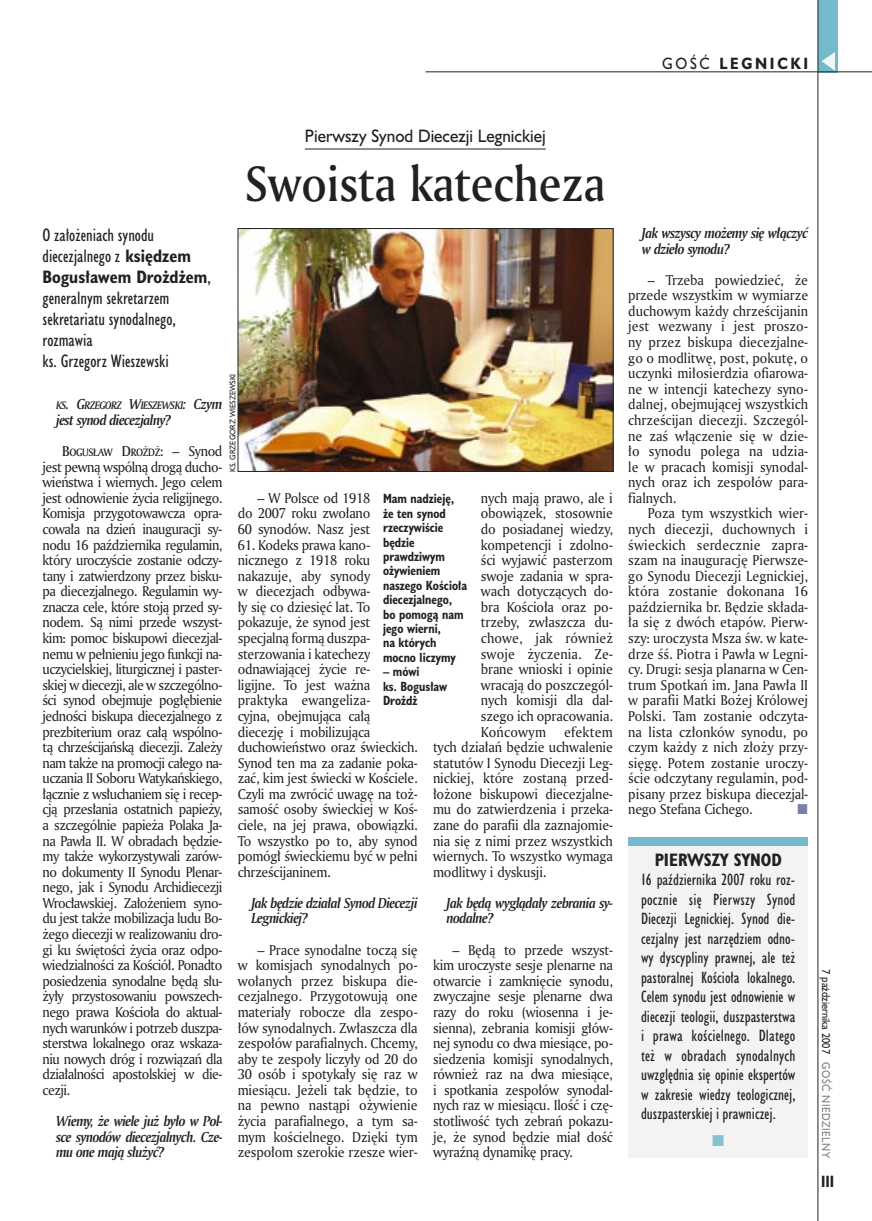
<style>
.page{position:relative;width:872px;height:1221px;background:#fff}
.page>*{position:absolute;margin:0;border:0;box-sizing:border-box;transform-origin:0 0}
._05a_tytyl_AmMd_32_pt{font:48px "Amerigo Md PL";color:#212125;scale:.9 1}
._06-4_lead_lokal_HuCn_11_pt{font:16.5px/21px "Humanst 521 Cn PL";color:#212125}
._04-3_nadtytul_lokal{font:16.5px "Humanst 521 PL";color:#212125;scale:.94 1}
._04-2_tytul_ramki{font:700 16.5px "Humanst 521 Cn PL";color:#212125}
._03-2_body_do_ramki{font:15px/19.5px "Humanst 521 Cn PL";color:#212125;text-align:justify}
._15b_temat_prawo{font:700 15px "Humanst 521 PL";letter-spacing:.2em;color:#212125;scale:.9 1}
.t1{font:700 15px "Humanst 521 Cn PL";color:#212125;scale:.94 1}
._07_wywiad_pytanie{font:italic 700 13.95px/15.6px "Amerigo PL";letter-spacing:-.04em;color:#212125;scale:.94 1}
._01_body_tekst{font:13.8px/15.6px "Amerigo PL";letter-spacing:-.02em;color:#212125;text-align:justify;scale:.94 1}
._09_podpis_zdjecia_HuCnB{font:700 12.3px/14.4px "Humanst 521 Cn PL";color:#212125;scale:.94 1}
._07_wywiad_pytanie-2{font:italic 700 10.5px "Amerigo PL";letter-spacing:-.055em;color:#212125;scale:.94 1}
.t2{font:10.5px "Humanst 521 PL";color:#212125;scale:.9 1}
.t3{font:10.5px "Humanst 521 PL";letter-spacing:.05em;color:#7f7f83;scale:.9 1}
._01_body_tekst-2{font:10.35px "Amerigo Md PL";letter-spacing:-.035em;color:#212125;scale:.94 1}
._09a_autor_zdjecia_Hu_5_pt{font:7.5px "Humanst 521 PL";color:#212125;scale:.94 1}
.s1{font-weight:400}
.s2{font-weight:700}
.s3{font-size:13.95px}
.s4{font-size:13.8px}
.s5{font-family:"Amerigo PL";font-size:13.8px}
</style>
<div class="page">
<div style="left:818px;top:0;width:19px;height:72px;background:#75baca"></div>
<svg style="left:821px;top:52px;width:14px;height:19px"></svg>
<hr style="left:425px;top:72px;width:447px;height:1px;background:#212125">
<hr style="left:817px;top:0;width:1px;height:1220px;background:#212125">
<hr style="left:305px;top:149px;width:241px;height:1px;background:#212125">
<div style="left:628px;top:841px;width:180px;height:315px;background:#f3f3f4"></div>
<div style="left:628px;top:837px;width:180px;height:8px;background:#75baca"></div>
<img style="left:240px;top:230px;width:371px;height:239px">
<div style="left:238px;top:228px;width:375px;height:243px;border:1px solid #212125"></div>
<p class="_15b_temat_prawo" style="left:662px;top:53px;width:164px"><span class="s1">GOŚĆ</span> LEGNICKI</p>
<p class="_04-3_nadtytul_lokal" style="left:305px;top:124px;width:258px">Pierwszy Synod Diecezji Legnickiej</p>
<p class="_05a_tytyl_AmMd_32_pt" style="left:245px;top:151px;width:401px">Swoista katecheza</p>
<p class="_06-4_lead_lokal_HuCn_11_pt" style="left:43px;top:225px;width:170px">O założeniach synodu diecezjalnego z <span class="s2">księdzem<br>Bogusławem Drożdżem</span>, generalnym sekretarzem sekretariatu synodalnego, rozmawia<br>ks. Grzegorz Wieszewski</p>
<p class="_07_wywiad_pytanie-2" style="left:56px;top:398px;width:178px">KS<span class="s3">. G</span>RZEGORZ <span class="s3">W</span>IESZEWSKI<span class="s3">: Czym</span></p>
<p class="_07_wywiad_pytanie" style="left:56px;top:412px;width:124px">jest synod diecezjalny?</p>
<p class="_01_body_tekst-2" style="left:62px;top:445px;width:172px"><span class="s4">B</span>OGUSŁAW <span class="s4">D</span>ROŻDŻ<span class="s4">:</span> <span class="s5">– Synod</span></p>
<p class="_01_body_tekst" style="left:43px;top:458px;width:193px">jest pewną wspólną drogą ducho&shy;wieństwa i wiernych. Jego celem jest odnowienie życia religijnego.<br>Komisja przygotowawcza opra&shy;cowała na dzień inauguracji sy&shy;nodu 16 października regulamin, który uroczyście zostanie odczy&shy;tany i zatwierdzony przez bisku&shy;pa diecezjalnego. Regulamin wy&shy;znacza cele, które stoją przed sy&shy;nodem. Są nimi przede wszyst&shy;kim: pomoc biskupowi diecezjal&shy;nemu w pełnieniu jego funkcji na&shy;uczycielskiej, liturgicznej i paster&shy;skiej w diecezji, ale w szczególno&shy;ści synod obejmuje pogłębienie jedności biskupa diecezjalnego z prezbiterium oraz całą wspólno&shy;tą chrześcijańską diecezji. Zależy nam także na promocji całego na&shy;uczania II Soboru Watykańskiego, łącznie z wsłuchaniem się i recep&shy;cją przesłania ostatnich papieży, a szczególnie papieża Polaka Ja&shy;na Pawła II. W obradach będzie&shy;my także wykorzystywali zarów&shy;no dokumenty II Synodu Plenar&shy;nego, jak i Synodu Archidiecezji Wrocławskiej. Założeniem syno&shy;du jest także mobilizacja ludu Bo&shy;żego diecezji w realizowaniu dro&shy;gi ku świętości życia oraz odpo&shy;wiedzialności za Kościół. Ponadto posiedzenia synodalne będą słu&shy;żyły przystosowaniu powszech&shy;nego prawa Kościoła do aktual&shy;nych warunków i potrzeb duszpa&shy;sterstwa lokalnego oraz wskaza&shy;niu nowych dróg i rozwiązań dla działalności apostolskiej w die&shy;cezji.</p>
<p class="_07_wywiad_pytanie" style="left:56px;top:1112px;width:179px;text-align:justify">Wiemy, że wiele już było w Pol&shy;sce synodów diecezjalnych. Cze&shy;mu one mają służyć?</p>
<p class="_09a_autor_zdjecia_Hu_5_pt" style="left:227px;top:471px;width:106px;rotate:-90deg">KS. GRZEGORZ WIESZEWSKI</p>
<p class="_01_body_tekst" style="left:238px;top:489px;width:142px;text-indent:20px">– W Polsce od 1918 do 2007 roku zwołano 60 synodów. Nasz jest</p>
<p class="_01_body_tekst" style="left:238px;top:536px;width:193px;text-align:left">61. Kodeks prawa kano&shy;nicznego z 1918 roku nakazuje, aby synody<br>w diecezjach odbywa-<br>ły się co dziesięć lat. To pokazuje, że synod jest specjalną formą duszpa&shy;sterzowania i katechezy odnawiającej życie re-<br>ligijne. To jest ważna praktyka ewangeliza-<br>cyjna, obejmująca całą diecezję i mobilizująca duchowieństwo oraz świeckich.<br>Synod ten ma za zadanie poka&shy;zać, kim jest świecki w Kościele.<br>Czyli ma zwrócić uwagę na toż&shy;samość osoby świeckiej w Koś&shy;ciele, na jej prawa, obowiązki.<br>To wszystko po to, aby synod pomógł świeckiemu być w pełni chrześcijaninem.</p>
<p class="_07_wywiad_pytanie" style="left:251px;top:894px;width:178px">Jak będzie działał Synod Diecezji<br>Legnickiej?</p>
<p class="_01_body_tekst" style="left:238px;top:941px;width:193px;text-indent:20px">– Prace synodalne toczą się w komisjach synodalnych po&shy;wołanych przez biskupa die&shy;cezjalnego. Przygotowują one materiały robocze dla zespo&shy;łów synodalnych. Zwłaszcza dla zespołów parafialnych. Chcemy, aby te zespoły liczyły od 20 do 30 osób i spotykały się raz w miesiącu. Jeżeli tak będzie, to na pewno nastąpi ożywienie życia parafialnego, a tym sa&shy;mym kościelnego. Dzięki tym zespołom szerokie rzesze wier-</p>
<p class="_01_body_tekst" style="left:481px;top:489px;width:142px">nych mają prawo, ale i obowiązek, stosownie do posiadanej wiedzy, kompetencji i zdolno&shy;ści wyjawić pasterzom swoje zadania w spra&shy;wach dotyczących do&shy;bra Kościoła oraz po&shy;trzeby, zwłaszcza du&shy;chowe, jak również swoje życzenia. Ze&shy;brane wnioski i opinie wracają do poszczegól&shy;nych komisji dla dal&shy;szego ich opracowania.<br>Końcowym</p>
<p class="_09_podpis_zdjecia_HuCnB" style="left:383px;top:491px;width:91px">Mam nadzieję, że ten synod rzeczywiście będzie prawdziwym ożywieniem naszego Kościoła diecezjalnego, bo pomogą nam jego wierni,<br>na których mocno liczymy</p>
<p class="_09_podpis_zdjecia_HuCnB" style="left:383px;top:664px;width:70px">– mówi<br>ks. Bogusław<br>Drożdż</p>
<p class="_01_body_tekst" style="left:433px;top:723px;width:193px;text-indent:131px">efektem tych działań będzie uchwalenie statutów I Synodu Diecezji Leg&shy;nickiej, które zostaną przed&shy;łożone biskupowi diecezjalne&shy;mu do zatwierdzenia i przeka&shy;zane do parafii dla zaznajomie&shy;nia się z nimi przez wszystkich wiernych. To wszystko wymaga modlitwy i dyskusji.</p>
<p class="_07_wywiad_pytanie" style="left:446px;top:894px;width:179px">Jak będą wyglądały zebrania sy&shy;nodalne?</p>
<p class="_01_body_tekst" style="left:433px;top:941px;width:193px;text-indent:20px">– Będą to przede wszyst&shy;kim uroczyste sesje plenarne na otwarcie i zamknięcie synodu, zwyczajne sesje plenarne dwa razy do roku (wiosenna i je&shy;sienna), zebrania komisji głów&shy;nej synodu co dwa miesiące, po&shy;siedzenia komisji synodalnych, również raz na dwa miesiące, i spotkania zespołów synodal&shy;nych raz w miesiącu. Ilość i czę&shy;stotliwość tych zebrań pokazu&shy;je, że synod będzie miał dość wyraźną dynamikę pracy.</p>
<p class="_07_wywiad_pytanie" style="left:642px;top:225px;width:178px">Jak wszyscy możemy się włączyć w dzieło synodu?</p>
<p class="_01_body_tekst" style="left:628px;top:271px;width:193px;text-indent:20px">– Trzeba powiedzieć, że przede wszystkim w wymiarze duchowym każdy chrześcijanin jest wezwany i jest proszo&shy;ny przez biskupa diecezjalne&shy;go o modlitwę, post, pokutę, o uczynki miłosierdzia ofiarowa&shy;ne w intencji katechezy syno&shy;dalnej, obejmującej wszystkich chrześcijan diecezji. Szczegól&shy;ne zaś włączenie się w dzie&shy;ło synodu polega na udzia&shy;le w pracach komisji synodal&shy;nych oraz ich zespołów para&shy;fialnych.</p>
<p class="_01_body_tekst" style="left:628px;top:505px;width:193px;text-indent:20px">Poza tym wszystkich wier&shy;nych diecezji, duchownych i świeckich serdecznie zapra&shy;szam na inaugurację Pierwsze&shy;go Synodu Diecezji Legnickiej, która zostanie dokonana 16 października br. Będzie składa&shy;ła się z dwóch etapów. Pierw&shy;szy: uroczysta Msza św. w kate&shy;drze śś. Piotra i Pawła w Legni&shy;cy. Drugi: sesja planarna w Cen&shy;trum Spotkań im. Jana Pawła II w parafii Matki Bożej Królowej Polski. Tam zostanie odczyta&shy;na lista członków synodu, po czym każdy z nich złoży przy&shy;sięgę. Potem zostanie uroczy&shy;ście odczytany regulamin, pod&shy;pisany przez biskupa diecezjal&shy;nego Stefana Cichego.</p>
<p class="_04-2_tytul_ramki" style="left:654px;top:848px;width:129px">PIERWSZY SYNOD</p>
<p class="_03-2_body_do_ramki" style="left:641px;top:869px;width:156px">16 października 2007 roku roz&shy;pocznie się Pierwszy Synod Diecezji Legnickiej. Synod die&shy;cezjalny jest narzędziem odno&shy;wy dyscypliny prawnej, ale też pastoralnej Kościoła lokalnego.<br>Celem synodu jest odnowienie w diecezji teologii, duszpasterstwa i prawa kościelnego. Dlatego też w obradach synodalnych uwzględnia się opinie ekspertów w zakresie wiedzy teologicznej, duszpasterskiej i prawniczej.</p>
<p class="t2" style="left:833px;top:969px;width:95px;rotate:90deg">7 października 2007</p>
<p class="t3" style="left:833px;top:1062px;width:108px;rotate:90deg">GOŚĆ NIEDZIELNY</p>
<p class="t1" style="left:821px;top:1171px;width:15px">III</p>
</div>
